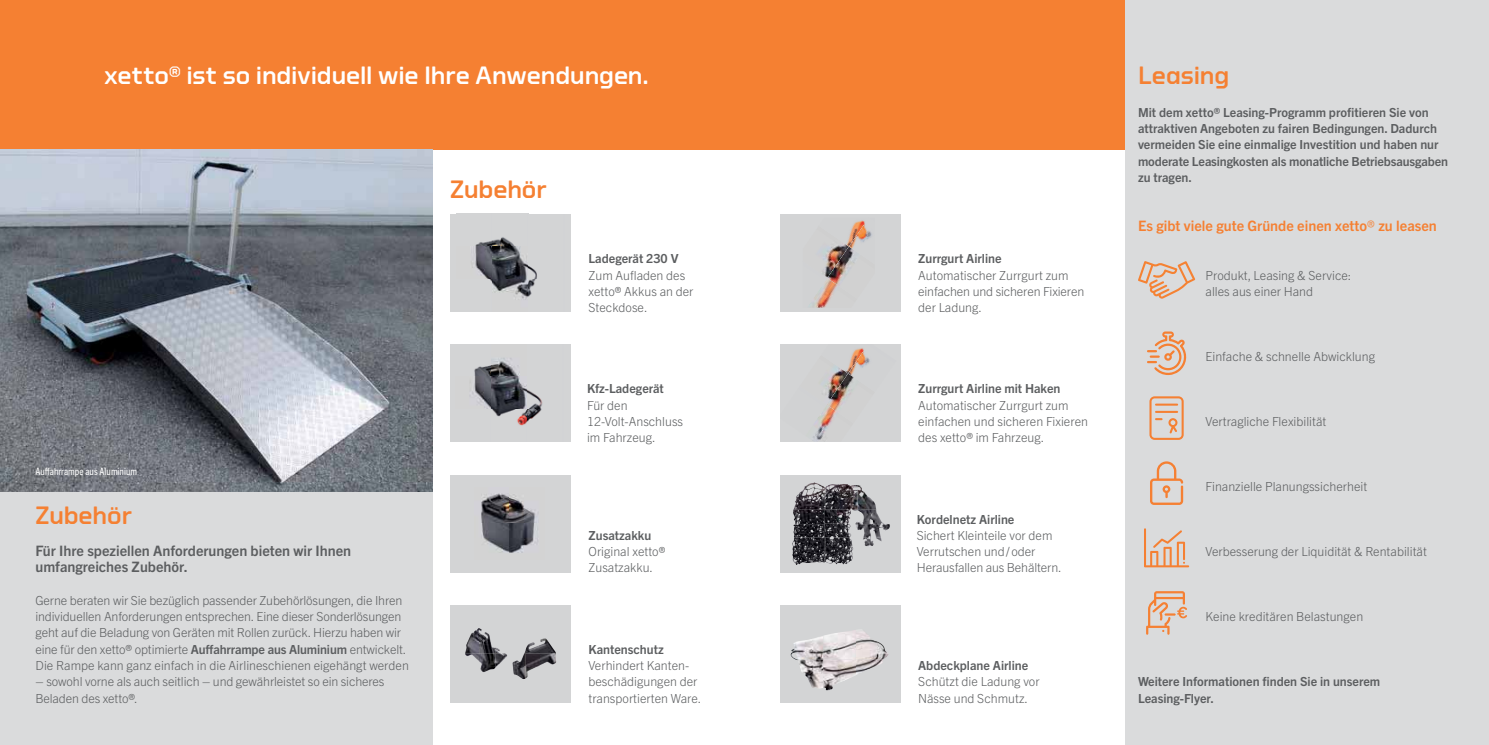
<style>
.page{position:relative;width:1489px;height:745px;background:#fff}
.page>*{position:absolute;margin:0;border:0;box-sizing:border-box;transform-origin:0 0}
.t1{font:500 25px "Torque";letter-spacing:-.005em;color:#fff}
.t2{font:500 25px "Torque";color:#f58032}
.t3{font:700 14.38px/16.2px "Trade Gothic Next LT Pro";color:#5c5e60}
.t4{font:700 14.38px "Trade Gothic Next LT Pro";color:#f58032}
.t5{font:300 12.5px/16.2px "Trade Gothic Next LT Pro";color:#5c5e60}
.t6{font:700 12.5px/16.2px "Trade Gothic Next LT Pro";color:#5c5e60}
.t7{font:condensed 10px "Trade Gothic Next LT Pro";color:#fff}
.s1{font-weight:700}
.s2{font-weight:300}
</style>
<div class="page">
<div style="left:0;top:0;width:1125px;height:149px;background:#f58032"></div>
<div style="left:1125px;top:0;width:363px;height:744px;background:#dadbdc"></div>
<div style="left:0;top:490px;width:432px;height:254px;background:#dadbdc"></div>
<div style="left:780px;top:474px;width:120px;height:98px;background:#d3d4d5"></div>
<img style="left:804px;top:482px;width:32px;height:27px">
<img style="left:836px;top:484px;width:40px;height:37px">
<img style="left:792px;top:523px;width:33px;height:36px">
<img style="left:857px;top:524px;width:29px;height:13px">
<img style="left:793px;top:487px;width:32px;height:24px">
<img style="left:857px;top:509px;width:27px;height:15px">
<img style="left:793px;top:523px;width:31px;height:14px">
<img style="left:825px;top:523px;width:32px;height:40px">
<div style="left:450px;top:474px;width:120px;height:98px;background:#d3d4d5"></div>
<img style="left:481px;top:493px;width:57px;height:60px">
<div style="left:780px;top:214px;width:120px;height:97px;background:#d3d4d5"></div>
<img style="left:821px;top:247px;width:6px;height:30px">
<img style="left:838px;top:242px;width:10px;height:4px">
<img style="left:808px;top:280px;width:22px;height:27px">
<img style="left:827px;top:246px;width:27px;height:53px">
<img style="left:848px;top:220px;width:24px;height:44px">
<img style="left:0;top:149px;width:432px;height:341px">
<div style="left:780px;top:344px;width:120px;height:97px;background:#d3d4d5"></div>
<img style="left:819px;top:380px;width:7px;height:15px">
<img style="left:833px;top:365px;width:15px;height:8px">
<img style="left:812px;top:407px;width:19px;height:34px">
<img style="left:826px;top:373px;width:25px;height:50px">
<img style="left:848px;top:348px;width:22px;height:44px">
<div style="left:450px;top:214px;width:120px;height:97px;background:#d3d4d5"></div>
<img style="left:471px;top:237px;width:66px;height:63px">
<div style="left:450px;top:344px;width:120px;height:97px;background:#d3d4d5"></div>
<img style="left:470px;top:358px;width:73px;height:68px">
<div style="left:780px;top:604px;width:120px;height:98px;background:#d3d4d5"></div>
<div style="left:450px;top:604px;width:120px;height:98px;background:#d3d4d5"></div>
<img style="left:465px;top:628px;width:30px;height:43px">
<img style="left:495px;top:647px;width:30px;height:31px">
<img style="left:525px;top:638px;width:31px;height:39px">
<svg style="left:1138px;top:261px;width:57px;height:37px"></svg>
<svg style="left:1149px;top:396px;width:34px;height:43px"></svg>
<svg style="left:1150px;top:461px;width:33px;height:43px"></svg>
<svg style="left:1146px;top:591px;width:40px;height:43px"></svg>
<svg style="left:1144px;top:528px;width:45px;height:39px"></svg>
<svg style="left:1147px;top:331px;width:39px;height:44px"></svg>
<img style="left:790px;top:636px;width:33px;height:23px">
<img style="left:823px;top:630px;width:65px;height:29px">
<img style="left:795px;top:659px;width:60px;height:30px">
<img style="left:855px;top:659px;width:28px;height:16px">
<h1 class="t1" style="left:105px;top:66px;width:546px">xetto® ist so individuell wie Ihre Anwendungen.</h1>
<p class="t7" style="left:35px;top:467px;width:103px">Auffahrrampe aus Aluminium</p>
<h1 class="t2" style="left:35px;top:505px;width:98px">Zubehör</h1>
<p class="t3" style="left:35px;top:544px;width:317px">Für Ihre speziellen Anforderungen bieten wir Ihnen umfangreiches Zubehör.</p>
<p class="t5" style="left:35px;top:593px;width:375px">Gerne beraten wir Sie bezüglich passender Zubehörlösungen, die Ihren individuellen Anforderungen entsprechen. Eine dieser Sonderlösungen geht auf die Beladung von Geräten mit Rollen zurück. Hierzu haben wir eine für den xetto® optimierte <span class="s1">Auffahrrampe aus Aluminium</span> ent wickelt.<br>Die Rampe kann ganz einfach in die Airlineschienen ei gehängt werden</p>
<p class="t5" style="left:35px;top:674px;width:350px">– sowohl vorne als auch seitlich – und gewährleistet so ein sicheres<br>Beladen des xetto®.</p>
<h1 class="t2" style="left:450px;top:180px;width:98px">Zubehör</h1>
<p class="t6" style="left:588px;top:252px;width:91px">Ladegerät 230 V</p>
<p class="t5" style="left:588px;top:268px;width:106px">Zum Aufladen des xetto® Akkus an der<br>Steckdose.</p>
<p class="t6" style="left:587px;top:382px;width:78px">Kfz-Ladegerät</p>
<p class="t5" style="left:587px;top:398px;width:97px">Für den<br>12-Volt- Anschluss im Fahrzeug.</p>
<p class="t6" style="left:588px;top:528px;width:64px">Zusatzakku</p>
<p class="t5" style="left:588px;top:544px;width:78px">Original xetto®<br>Zusatzakku.</p>
<p class="t6" style="left:588px;top:642px;width:77px">Kantenschutz</p>
<p class="t5" style="left:588px;top:658px;width:114px">Verhindert Kanten&shy;beschädigungen der transportierten Ware.</p>
<p class="t6" style="left:918px;top:252px;width:85px">Zurrgurt Airline</p>
<p class="t5" style="left:918px;top:268px;width:168px">Automatischer Zurrgurt zum einfachen und sicheren Fixieren der Ladung.</p>
<p class="t6" style="left:918px;top:382px;width:144px">Zurrgurt Airline mit Haken</p>
<p class="t5" style="left:918px;top:398px;width:171px">Automatischer Zurrgurt zum einfachen und sicheren Fixieren des xetto® im Fahrzeug.</p>
<p class="t6" style="left:916px;top:512px;width:99px">Kordelnetz Airline</p>
<p class="t5" style="left:916px;top:528px;width:146px">Sichert Kleinteile vor dem<br>Verrutschen und / oder<br>Herausfallen aus Behältern.</p>
<p class="t6" style="left:918px;top:658px;width:111px">Abdeckplane Airline</p>
<p class="t5" style="left:918px;top:674px;width:123px">Schützt die Ladung vor<br>Nässe und Schmutz.</p>
<h1 class="t2" style="left:1137px;top:66px;width:93px">Leasing</h1>
<p class="t6" style="left:1137px;top:106px;width:311px">Mit dem xetto® Leasing-Programm profitieren Sie von attraktiven Angeboten zu fairen Bedingungen. Dadurch vermeiden Sie eine einmalige Investition und haben nur moderate Leasingkosten als monatliche Betriebsaus gaben zu tragen.</p>
<p class="t4" style="left:1137px;top:220px;width:300px">Es gibt viele gute Gründe einen xetto<span class="s2">®</span> zu leasen</p>
<p class="t5" style="left:1205px;top:268px;width:147px">Produkt, Leasing &amp; Service: alles aus einer Hand</p>
<p class="t5" style="left:1205px;top:349px;width:171px">Einfache &amp; schnelle Abwicklung</p>
<p class="t5" style="left:1205px;top:414px;width:122px">Vertragliche Flexibilität</p>
<p class="t5" style="left:1205px;top:479px;width:163px">Finanzielle Planungssicherheit</p>
<p class="t5" style="left:1205px;top:544px;width:223px">Verbesserung der Liquidität &amp; Rentabilität</p>
<p class="t5" style="left:1205px;top:609px;width:159px">Keine kreditären Belastungen</p>
<p class="t6" style="left:1137px;top:674px;width:244px">Weitere Informationen finden Sie in unserem<br>Leasing-Flyer.</p>
</div>
